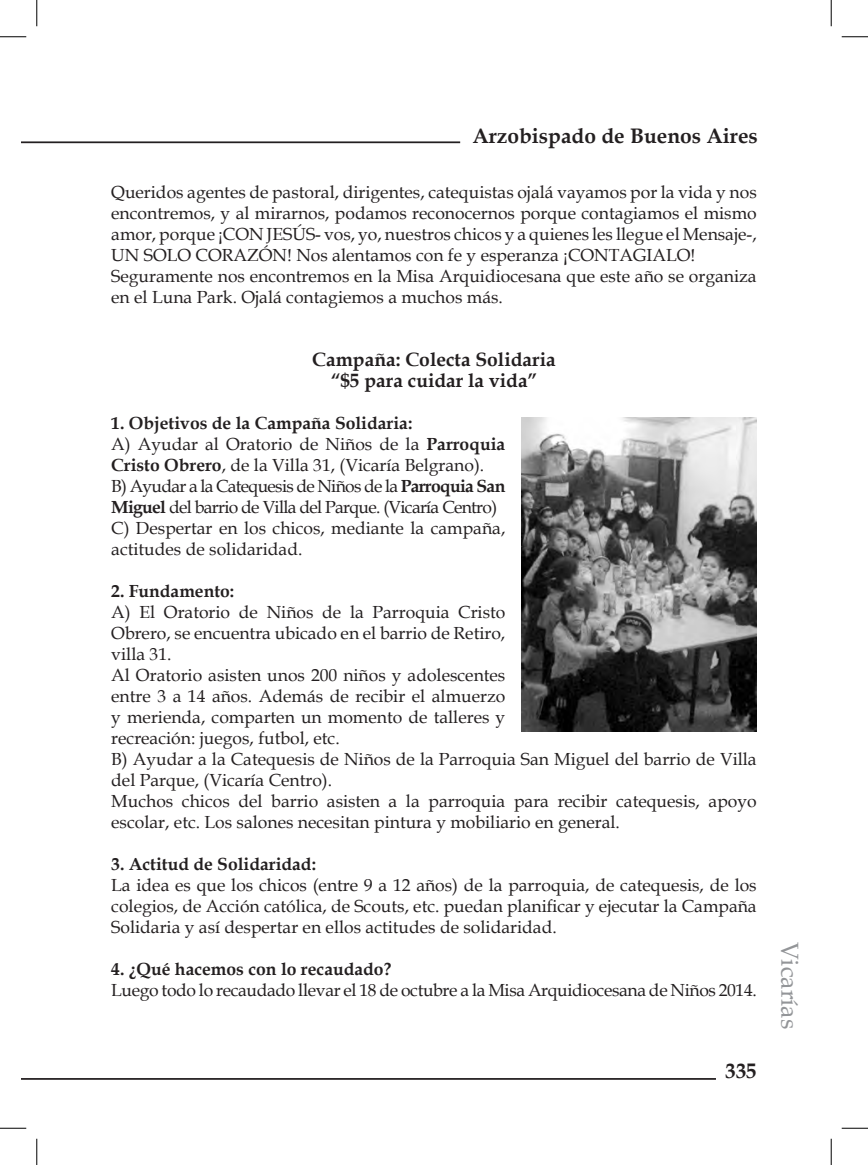
<style>
.page{position:relative;width:868px;height:1165px;background:#fff}
.page>*{position:absolute;margin:0;border:0;box-sizing:border-box;transform-origin:0 0}
.t1{font:24.5px "Book Antiqua";color:#939598}
.t2{font:700 21px "Book Antiqua";color:#231f20}
.Sin_espaciado{font:700 19.25px "Book Antiqua";color:#231f20}
.Sin_espaciado-2{font:17.5px/21px "Book Antiqua";color:#231f20}
.Sin_espaciado-3{font:700 17.5px "Book Antiqua";color:#231f20}
.Sin_espaciado-4{font:17.5px/21px "Book Antiqua";letter-spacing:-.04em;color:#231f20}
.Sin_espaciado-5{font:17.5px "Book Antiqua";letter-spacing:-.02em;color:#231f20}
.s1{font-weight:700}
</style>
<div class="page">
<hr style="left:22px;top:141px;width:438px;height:2px;background:#231f20">
<hr style="left:22px;top:1078px;width:693px;height:2px;background:#231f20">
<img style="left:521px;top:418px;width:235px;height:313px">
<svg style="left:0;top:36px;width:26px;height:1px"></svg>
<svg style="left:841px;top:36px;width:26px;height:1px"></svg>
<svg style="left:0;top:1128px;width:26px;height:1px"></svg>
<svg style="left:841px;top:1128px;width:26px;height:1px"></svg>
<svg style="left:36px;top:0;width:1px;height:26px"></svg>
<svg style="left:36px;top:1139px;width:1px;height:26px"></svg>
<svg style="left:830px;top:0;width:1px;height:26px"></svg>
<svg style="left:830px;top:1139px;width:1px;height:26px"></svg>
<p class="t2" style="left:472px;top:121px;width:287px">Arzobispado de Buenos Aires</p>
<p class="Sin_espaciado-2" style="left:111px;top:181px;width:646px;text-align:justify">Queridos agentes de pastoral, dirigentes, catequistas ojalá vayamos por la vida y nos encontremos, y al mirarnos, podamos reconocernos porque contagiamos el mismo amor, porque ¡CON JESÚS- vos, yo, nuestros chicos y a quienes les llegue el Mensaje-, UN SOLO CORAZÓN! Nos alentamos con fe y esperanza ¡CONTAGIALO!</p>
<p class="Sin_espaciado-2" style="left:111px;top:265px;width:646px">Seguramente nos encontremos en la Misa Arquidiocesana que este año se organiza en el Luna Park. Ojalá contagiemos a muchos más.</p>
<p class="Sin_espaciado" style="left:312px;top:347px;width:245px">Campaña: Colecta Solidaria</p>
<p class="Sin_espaciado" style="left:330px;top:368px;width:208px">“$5 para cuidar la vida”</p>
<p class="Sin_espaciado-3" style="left:111px;top:411px;width:302px">1. Objetivos de la Campaña Solidaria:</p>
<p class="Sin_espaciado-2" style="left:111px;top:433px;width:395px">A) Ayudar al Oratorio de Niños de la <span class="s1">Parroquia<br>Cristo Obrero</span>, de la Villa 31, (Vicaría Belgrano).</p>
<p class="Sin_espaciado-4" style="left:111px;top:475px;width:395px">B) Ayudar a la Catequesis de Niños de la <span class="s1">Parroquia San<br>Miguel</span> del barrio de Villa del Parque. (Vicaría Centro)</p>
<p class="Sin_espaciado-2" style="left:111px;top:517px;width:395px">C) Despertar en los chicos, mediante la campaña, actitudes de solidaridad.</p>
<p class="Sin_espaciado-3" style="left:111px;top:579px;width:124px">2. Fundamento:</p>
<p class="Sin_espaciado-2" style="left:111px;top:601px;width:395px;text-align:justify">A) El Oratorio de Niños de la Parroquia Cristo Obrero, se encuentra ubicado en el barrio de Retiro, villa 31.</p>
<p class="Sin_espaciado-2" style="left:111px;top:664px;width:395px;text-align:justify">Al Oratorio asisten unos 200 niños y adolescentes entre 3 a 14 años. Además de recibir el almuerzo y merienda, comparten un momento de talleres y recreación: juegos, futbol, etc.</p>
<p class="Sin_espaciado-2" style="left:111px;top:748px;width:646px">B) Ayudar a la Catequesis de Niños de la Parroquia San Miguel del barrio de Villa del Parque, (Vicaría Centro).</p>
<p class="Sin_espaciado-2" style="left:111px;top:790px;width:646px">Muchos chicos del barrio asisten a la parroquia para recibir catequesis, apoyo escolar, etc. Los salones necesitan pintura y mobiliario en general.</p>
<p class="Sin_espaciado-3" style="left:111px;top:852px;width:206px">3. Actitud de Solidaridad:</p>
<p class="Sin_espaciado-2" style="left:111px;top:874px;width:646px;text-align:justify">La idea es que los chicos (entre 9 a 12 años) de la parroquia, de catequesis, de los colegios, de Acción católica, de Scouts, etc. puedan planificar y ejecutar la Campaña Solidaria y así despertar en ellos actitudes de solidaridad.</p>
<p class="Sin_espaciado-3" style="left:111px;top:957px;width:281px">4. ¿Qué hacemos con lo recaudado?</p>
<p class="Sin_espaciado-5" style="left:111px;top:978px;width:646px">Luego todo lo recaudado llevar el 18 de octubre a la Misa Arquidiocesana de Niños 2014.</p>
<p class="t2" style="left:725px;top:1057px;width:33px">335</p>
<h1 class="t1" style="left:806px;top:942px;width:89px;rotate:90deg">Vicarías</h1>
</div>
